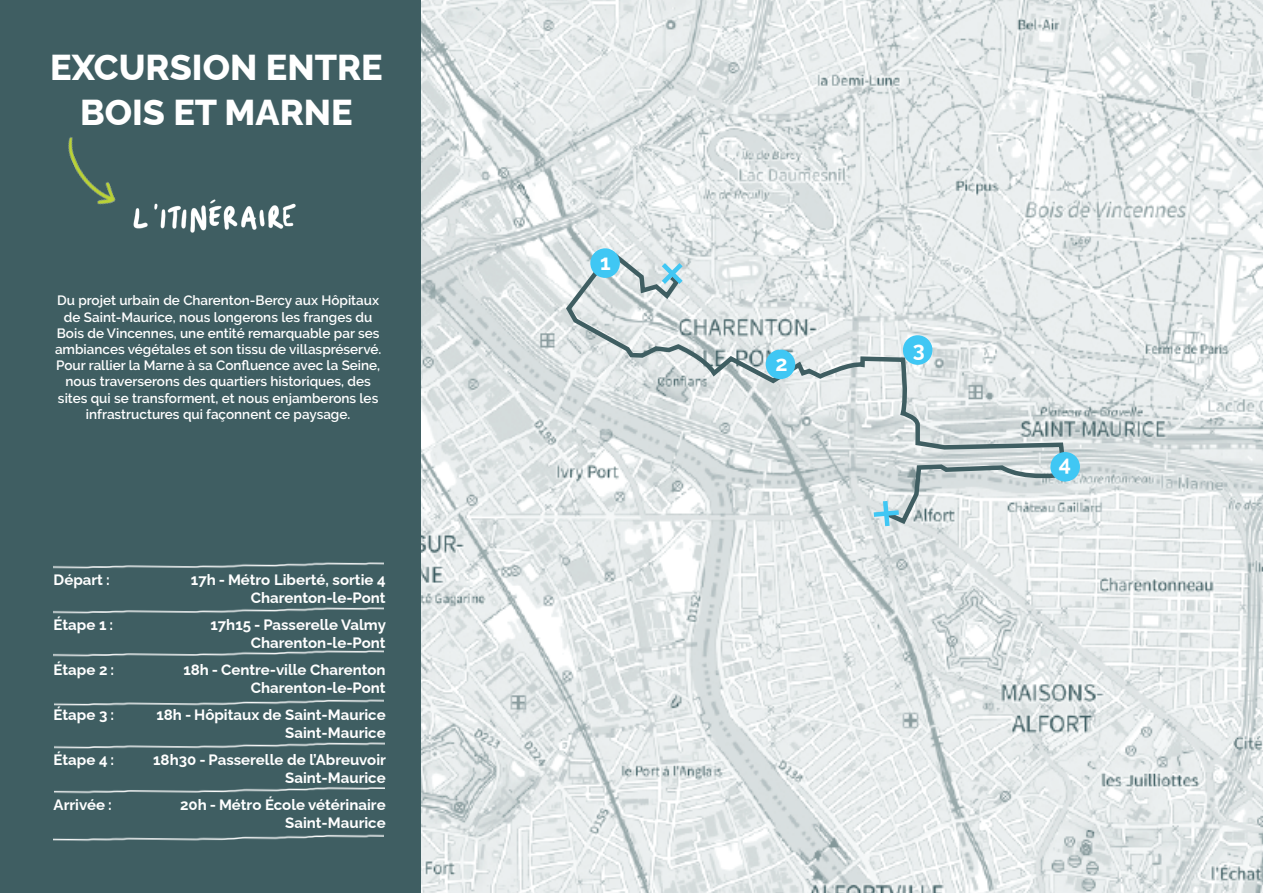
<style>
.page{position:relative;width:1263px;height:893px;background:#fff}
.page>*{position:absolute;margin:0;border:0;box-sizing:border-box;transform-origin:0 0}
.t1{font:800 36px/45px "Raleway";color:#fff;text-align:center}
.t2{font:700 21.45px "Raleway";color:#fff}
.t3{font:700 15px/18px "Raleway";color:#fff;text-align:right}
.t4{font:600 13.5px/16.2px "Raleway";color:#fff;text-align:center}
</style>
<div class="page">
<div style="left:0;top:0;width:421px;height:893px;background:#3f5e62"></div>
<img style="left:421px;top:0;width:842px;height:893px">
<img style="left:68px;top:137px;width:33px;height:68px">
<img style="left:101px;top:182px;width:195px;height:51px">
<img style="left:54px;top:650px;width:329px;height:7px">
<img style="left:54px;top:699px;width:330px;height:7px">
<img style="left:55px;top:742px;width:329px;height:7px">
<img style="left:55px;top:787px;width:329px;height:7px">
<img style="left:54px;top:834px;width:329px;height:8px">
<img style="left:54px;top:607px;width:329px;height:7px">
<svg style="left:563px;top:251px;width:502px;height:318px;background:#d9e0e0"></svg>
<svg style="left:657px;top:258px;width:30px;height:31px"></svg>
<div style="left:590px;top:248px;width:30px;height:30px;background:#40c7f4;border-radius:50%"></div>
<div style="left:903px;top:335px;width:29px;height:30px;background:#40c7f4;border-radius:50%"></div>
<div style="left:1050px;top:452px;width:30px;height:30px;background:#40c7f4;border-radius:50%"></div>
<svg style="left:869px;top:496px;width:35px;height:35px"></svg>
<div style="left:766px;top:350px;width:29px;height:29px;background:#40c7f4;border-radius:50%"></div>
<img style="left:54px;top:562px;width:329px;height:7px">
<h1 class="t1" style="left:50px;top:41px;width:334px">EXCURSION ENTRE<br>BOIS ET MARNE</h1>
<p class="t4" style="left:55px;top:293px;width:328px">Du projet urbain de Charenton-Bercy aux Hôpitaux de Saint-Maurice, nous longerons les franges du Bois de Vincennes, une entité remarquable par ses ambiances végétales et son tissu de villaspréservé.<br>Pour rallier la Marne à sa Confluence avec la Seine, nous traverserons des quartiers historiques, des sites qui se transforment, et nous enjamberons les infrastructures qui façonnent ce paysage.</p>
<p class="t3" style="left:54px;top:569px;width:58px">Départ :</p>
<p class="t3" style="left:54px;top:614px;width:61px">Étape 1 :</p>
<p class="t3" style="left:54px;top:659px;width:62px">Étape 2 :</p>
<p class="t3" style="left:54px;top:704px;width:62px">Étape 3 :</p>
<p class="t3" style="left:54px;top:749px;width:62px">Étape 4 :</p>
<p class="t3" style="left:54px;top:794px;width:60px">Arrivée :</p>
<p class="t3" style="left:191px;top:569px;width:196px">17h - Métro Liberté, sortie 4<br>Charenton-le-Pont</p>
<p class="t3" style="left:210px;top:614px;width:177px">17h15 - Passerelle Valmy<br>Charenton-le-Pont</p>
<p class="t3" style="left:183px;top:659px;width:204px">18h - Centre-ville Charenton<br>Charenton-le-Pont</p>
<p class="t3" style="left:156px;top:704px;width:231px">18h - Hôpitaux de Saint-Maurice<br>Saint-Maurice</p>
<p class="t3" style="left:153px;top:749px;width:234px">18h30 - Passerelle de l’Abreuvoir<br>Saint-Maurice</p>
<p class="t3" style="left:180px;top:794px;width:207px">20h - Métro École vétérinaire<br>Saint-Maurice</p>
<h2 class="t2" style="left:600px;top:245px;width:12px">1</h2>
<h2 class="t2" style="left:775px;top:346px;width:14px">2</h2>
<h2 class="t2" style="left:913px;top:332px;width:13px">3</h2>
<h2 class="t2" style="left:1059px;top:447px;width:14px">4</h2>
</div>
